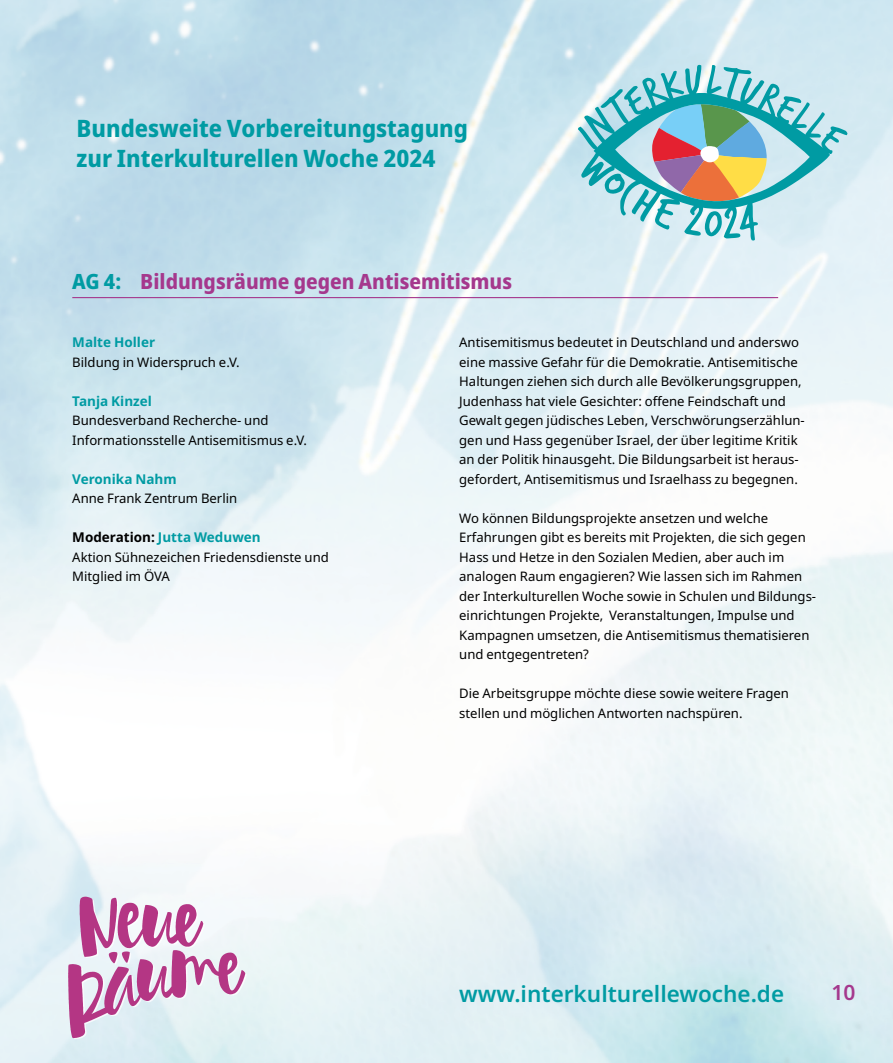
<style>
.page{position:relative;width:893px;height:1063px;background:#fff}
.page>*{position:absolute;margin:0;border:0;box-sizing:border-box;transform-origin:0 0}
._01_Head_Noto_semiecondensedextra_16{font:800 semi-condensed 24px "Noto Sans";color:#009ba3}
.t1{font:600 22.5px "Noto Sans";color:#009ba3}
._01_Head_Noto_semiecondensedextra_16-2{font:800 semi-condensed 21px "Noto Sans";color:#a5388d}
.t2{font:600 21px "Noto Sans";color:#a5388d}
._01_Fließ_Noto_875_22_16{font:700 13.5px "Noto Sans";color:#009ba3}
._01_Fließ_Noto_875_ohne_Einzug{font:13.2px/19.5px "Noto Sans";color:#000}
._01_Fließ_Noto_875_22_16-2{font:13.2px/19.5px "Noto Sans";color:#000}
.s1{color:#009ba3}
.s2{color:#000}
</style>
<div class="page">
<svg style="left:578px;top:65px;width:269px;height:174px;background:#9fd5de"></svg>
<svg style="left:651px;top:104px;width:116px;height:137px;background:#98afa6"></svg>
<svg style="left:68px;top:897px;width:179px;height:142px"></svg>
<hr style="left:72px;top:297px;width:706px;height:1px;background:#a5388d">
<p class="_01_Head_Noto_semiecondensedextra_16" style="left:77px;top:111px;width:393px">Bundesweite Vorbereitungstagung</p>
<p class="_01_Head_Noto_semiecondensedextra_16" style="left:77px;top:141px;width:360px">zur Interkulturellen Woche 2024</p>
<p class="_01_Head_Noto_semiecondensedextra_16-2" style="left:72px;top:266px;width:441px"><span class="s1">AG 4:</span> Bildungsräume gegen Antisemitismus</p>
<p class="_01_Fließ_Noto_875_22_16" style="left:72px;top:333px;width:84px">Malte Holler</p>
<p class="_01_Fließ_Noto_875_22_16-2" style="left:72px;top:352px;width:169px">Bildung in Widerspruch e.V.</p>
<p class="_01_Fließ_Noto_875_22_16" style="left:72px;top:391px;width:81px">Tanja Kinzel</p>
<p class="_01_Fließ_Noto_875_22_16-2" style="left:72px;top:411px;width:236px">Bundesverband Recherche- und<br>Informationsstelle Antisemitismus e.V.</p>
<p class="_01_Fließ_Noto_875_22_16" style="left:72px;top:469px;width:106px">Veronika Nahm</p>
<p class="_01_Fließ_Noto_875_22_16-2" style="left:72px;top:489px;width:166px">Anne Frank Zentrum Berlin</p>
<p class="_01_Fließ_Noto_875_22_16" style="left:72px;top:528px;width:190px"><span class="s2">Moderation:</span> Jutta Weduwen</p>
<p class="_01_Fließ_Noto_875_22_16-2" style="left:72px;top:547px;width:258px">Aktion Sühnezeichen Friedensdienste und<br>Mitglied im ÖVA</p>
<p class="_01_Fließ_Noto_875_ohne_Einzug" style="left:459px;top:333px;width:347px">Antisemitismus bedeutet in Deutschland und anderswo eine massive Gefahr für die Demokratie. Antisemitische Haltungen ziehen sich durch alle Bevölkerungsgruppen, Judenhass hat viele Gesichter: offene Feindschaft und Gewalt gegen jüdisches Leben, Verschwörungserzählun&shy;gen und Hass gegenüber Israel, der über legitime Kritik an der Politik hinausgeht. Die Bildungsarbeit ist heraus&shy;gefordert, Antisemitismus und Israelhass zu begegnen.</p>
<p class="_01_Fließ_Noto_875_ohne_Einzug" style="left:459px;top:508px;width:358px">Wo können Bildungsprojekte ansetzen und welche Erfahrungen gibt es bereits mit Projekten, die sich gegen Hass und Hetze in den Sozialen Medien, aber auch im analogen Raum engagieren? Wie lassen sich im Rahmen der Interkulturellen Woche sowie in Schulen und Bildungs&shy;einrichtungen Projekte, Veranstaltungen, Impulse und Kampagnen umsetzen, die Antisemitismus thematisieren und entgegentreten?</p>
<p class="_01_Fließ_Noto_875_ohne_Einzug" style="left:459px;top:684px;width:331px">Die Arbeitsgruppe möchte diese sowie weitere Fragen stellen und möglichen Antworten nachspüren.</p>
<p class="t1" style="left:459px;top:981px;width:326px">www.interkulturellewoche.de</p>
<p class="t2" style="left:831px;top:981px;width:26px">10</p>
</div>
